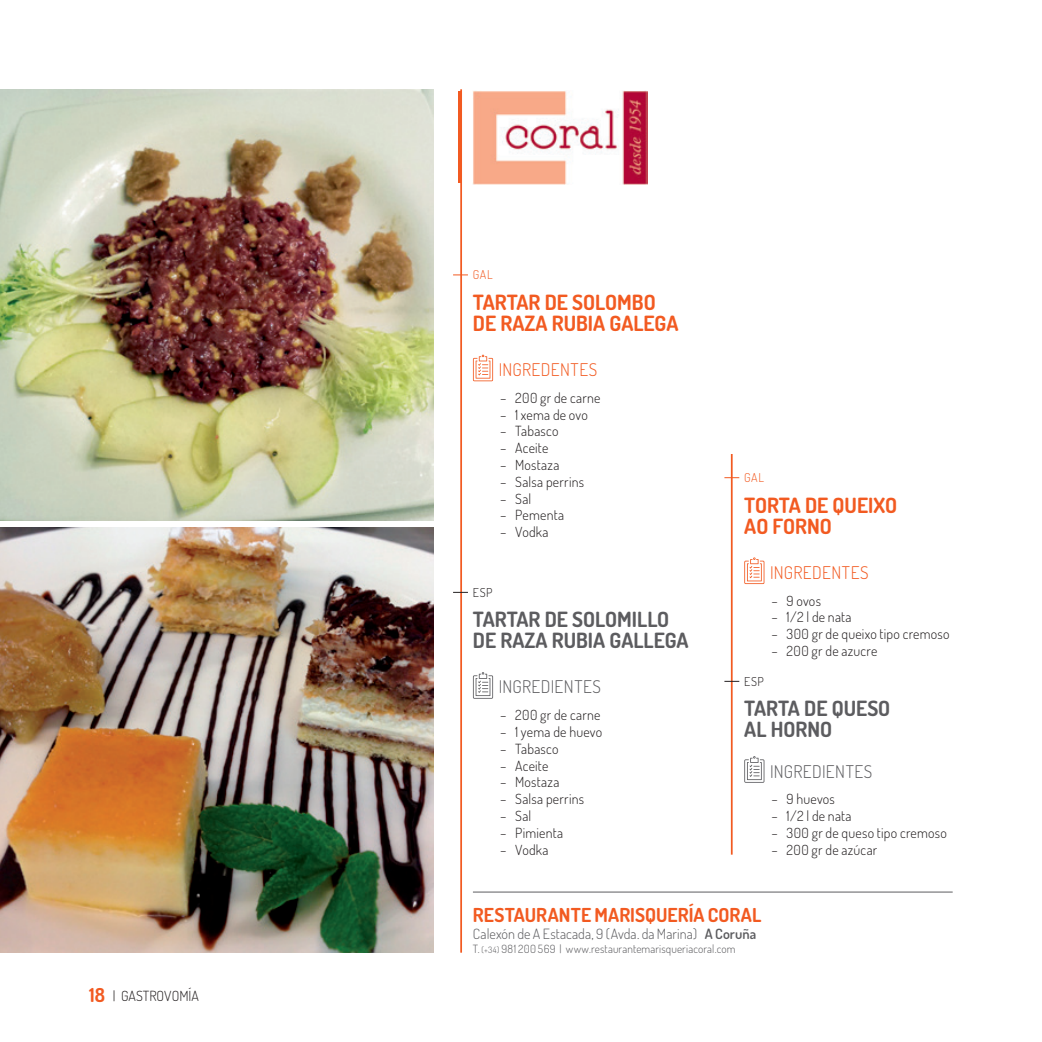
<style>
.page{position:relative;width:1042px;height:1042px;background:#fff}
.page>*{position:absolute;margin:0;border:0;box-sizing:border-box;transform-origin:0 0}
.t1{font:700 21px/21px "Terminal Dosis";color:#5c5c5f}
.t2{font:700 21px/21px "Terminal Dosis";color:#f25a21}
.ESTABLECIMIENTO{font:700 19.25px "Terminal Dosis";letter-spacing:.005em;color:#f25a21}
.t3{font:300 17.5px "Terminal Dosis";letter-spacing:.025em;color:#5c5c5f}
.t4{font:300 17.5px "Terminal Dosis";letter-spacing:.03em;color:#f25a21}
.t5{font:300 14.17px "Terminal Dosis";letter-spacing:.005em;color:#5c5c5f}
.t6{font:300 14px "Terminal Dosis";letter-spacing:.015em;color:#231f20}
.t7{font:300 12.25px "Terminal Dosis";letter-spacing:.04em;color:#f25a21}
.t8{font:300 12.25px "Terminal Dosis";letter-spacing:.045em;color:#231f20}
.t9{font:300 11.38px "Terminal Dosis";letter-spacing:.01em;color:#5c5c5f}
.s1{font-weight:700;font-size:19.25px;color:#f25a21}
.s2{font-weight:600}
.s3{font-size:8.75px}
</style>
<div class="page">
<hr style="left:460px;top:89px;width:2px;height:863px;background:#f25a21">
<hr style="left:731px;top:454px;width:1px;height:400px;background:#f25a21">
<hr style="left:458px;top:92px;width:4px;height:91px;background:#f25a21">
<img style="left:0;top:89px;width:433px;height:431px">
<img style="left:0;top:527px;width:433px;height:425px">
<svg style="left:453px;top:275px;width:15px;height:1px"></svg>
<svg style="left:453px;top:592px;width:15px;height:1px"></svg>
<svg style="left:473px;top:355px;width:20px;height:26px"></svg>
<svg style="left:473px;top:672px;width:20px;height:27px"></svg>
<svg style="left:724px;top:477px;width:15px;height:1px"></svg>
<svg style="left:724px;top:681px;width:15px;height:1px"></svg>
<svg style="left:744px;top:557px;width:20px;height:27px"></svg>
<svg style="left:744px;top:756px;width:20px;height:27px"></svg>
<hr style="left:473px;top:892px;width:479px;height:1px;background:#5c5c5f">
<img style="left:473px;top:91px;width:174px;height:93px">
<p class="t6" style="left:89px;top:986px;width:111px"><span class="s1">18</span> | GASTROVOMÍA</p>
<p class="t7" style="left:473px;top:266px;width:21px">GAL</p>
<p class="t2" style="left:473px;top:291px;width:207px">TARTAR DE SOLOMBO<br>DE RAZA RUBIA GALEGA</p>
<p class="t4" style="left:499px;top:358px;width:100px">INGREDENTES</p>
<p class="t6" style="left:500px;top:388px;width:102px">– 200 gr de carne</p>
<p class="t6" style="left:500px;top:405px;width:89px">– 1 xema de ovo</p>
<p class="t6" style="left:500px;top:422px;width:60px">– Tabasco</p>
<p class="t6" style="left:500px;top:439px;width:50px">– Aceite</p>
<p class="t6" style="left:500px;top:456px;width:61px">– Mostaza</p>
<p class="t6" style="left:500px;top:472px;width:85px">– Salsa perrins</p>
<p class="t6" style="left:500px;top:489px;width:33px">– Sal</p>
<p class="t6" style="left:500px;top:506px;width:65px">– Pementa</p>
<p class="t6" style="left:500px;top:523px;width:50px">– Vodka</p>
<p class="t8" style="left:473px;top:584px;width:21px">ESP</p>
<p class="t1" style="left:473px;top:609px;width:217px">TARTAR DE SOLOMILLO<br>DE RAZA RUBIA GALLEGA</p>
<p class="t3" style="left:499px;top:675px;width:104px">INGREDIENTES</p>
<p class="t6" style="left:500px;top:706px;width:102px">– 200 gr de carne</p>
<p class="t6" style="left:500px;top:722px;width:104px">– 1 yema de huevo</p>
<p class="t6" style="left:500px;top:739px;width:60px">– Tabasco</p>
<p class="t6" style="left:500px;top:756px;width:50px">– Aceite</p>
<p class="t6" style="left:500px;top:773px;width:61px">– Mostaza</p>
<p class="t6" style="left:500px;top:790px;width:85px">– Salsa perrins</p>
<p class="t6" style="left:500px;top:806px;width:33px">– Sal</p>
<p class="t6" style="left:500px;top:823px;width:64px">– Pimienta</p>
<p class="t6" style="left:500px;top:840px;width:50px">– Vodka</p>
<p class="t7" style="left:744px;top:469px;width:21px">GAL</p>
<p class="t2" style="left:744px;top:494px;width:154px">TORTA DE QUEIXO<br>AO FORNO</p>
<p class="t4" style="left:770px;top:561px;width:100px">INGREDENTES</p>
<p class="t6" style="left:771px;top:591px;width:51px">– 9 ovos</p>
<p class="t6" style="left:771px;top:608px;width:82px">– 1/2 l de nata</p>
<p class="t6" style="left:771px;top:625px;width:180px">– 300 gr de queixo tipo cremoso</p>
<p class="t6" style="left:771px;top:641px;width:107px">– 200 gr de azucre</p>
<p class="t8" style="left:744px;top:673px;width:21px">ESP</p>
<p class="t1" style="left:744px;top:698px;width:147px">TARTA DE QUESO<br>AL HORNO</p>
<p class="t3" style="left:770px;top:759px;width:104px">INGREDIENTES</p>
<p class="t6" style="left:771px;top:790px;width:65px">– 9 huevos</p>
<p class="t6" style="left:771px;top:806px;width:82px">– 1/2 l de nata</p>
<p class="t6" style="left:771px;top:823px;width:177px">– 300 gr de queso tipo cremoso</p>
<p class="t6" style="left:771px;top:840px;width:107px">– 200 gr de azúcar</p>
<p class="ESTABLECIMIENTO" style="left:473px;top:902px;width:290px">RESTAURANTE MARISQUERÍA CORAL</p>
<p class="t5" style="left:473px;top:924px;width:285px">Calexón de A Estacada, 9 (Avda. da Marina) <span class="s2">A Coruña</span></p>
<p class="t9" style="left:473px;top:941px;width:264px">T. <span class="s3">(+34)</span> 981 200 569 | www.restaurantemarisqueriacoral.com</p>
</div>
